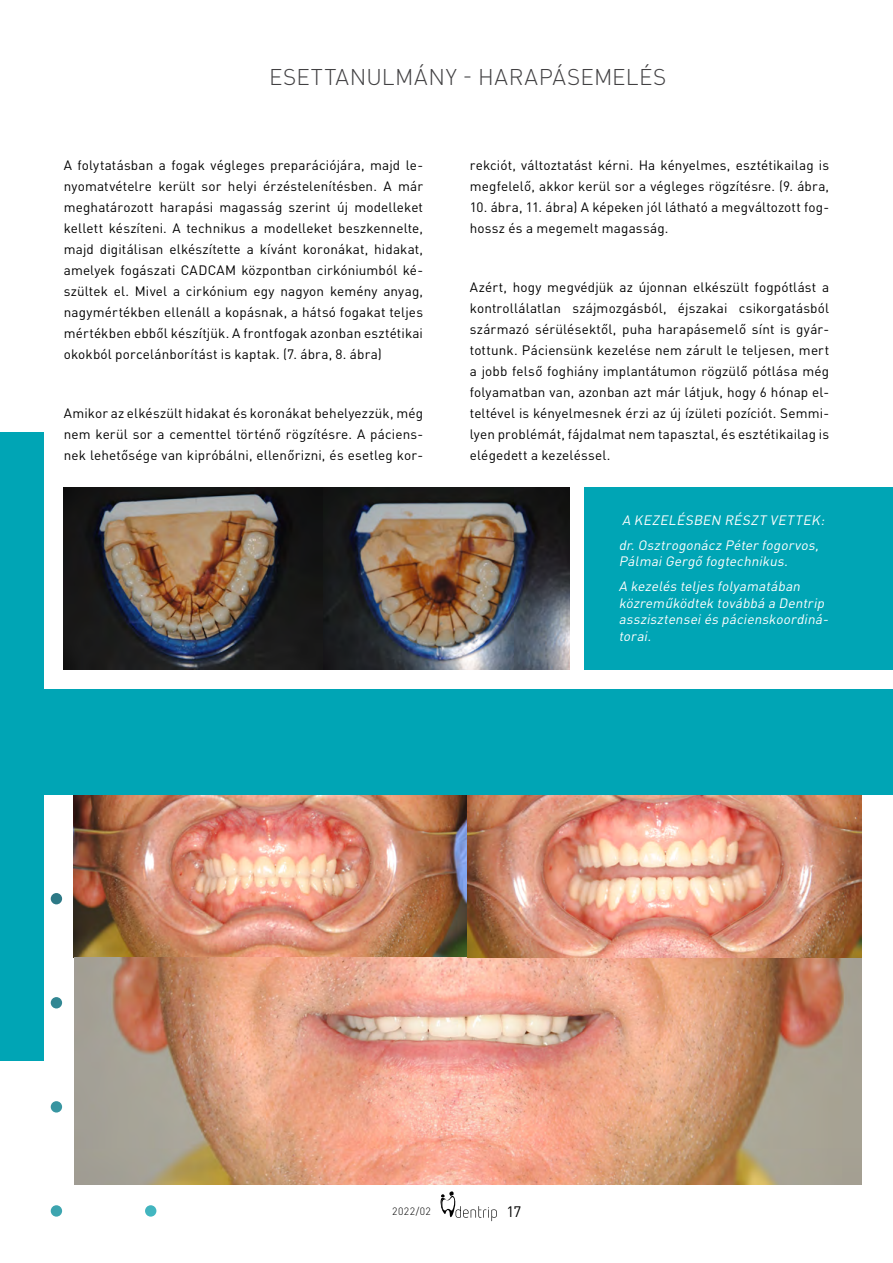
<style>
.page{position:relative;width:893px;height:1263px;background:#fff}
.page>*{position:absolute;margin:0;border:0;box-sizing:border-box;transform-origin:0 0}
.t1{font:300 22.5px "DIN Pro";letter-spacing:.025em;color:#414042}
.t2{font:15px "DIN Pro";color:#000}
.t3{font:13.5px/21px "DIN Pro";letter-spacing:.01em;color:#000;text-align:justify}
.t4{font:italic 13.5px/25px "DIN Pro";color:#fff}
.t5{font:300 10.5px "DIN Pro";letter-spacing:.04em;color:#000}
</style>
<div class="page">
<svg style="left:440px;top:1191px;width:57px;height:30px"></svg>
<svg style="left:51px;top:1205px;width:11px;height:11px"></svg>
<svg style="left:145px;top:1205px;width:11px;height:11px"></svg>
<svg style="left:51px;top:1101px;width:11px;height:11px"></svg>
<svg style="left:51px;top:997px;width:11px;height:11px"></svg>
<svg style="left:51px;top:893px;width:11px;height:11px"></svg>
<div style="left:0;top:433px;width:43px;height:628px;background:#00a5b5"></div>
<div style="left:584px;top:487px;width:309px;height:183px;background:#00a5b5"></div>
<img style="left:64px;top:487px;width:259px;height:183px">
<img style="left:323px;top:487px;width:247px;height:183px">
<img style="left:74px;top:795px;width:788px;height:389px">
<div style="left:22px;top:690px;width:871px;height:105px;background:#00a5b5"></div>
<h1 class="t1" style="left:269px;top:61px;width:399px">ESETTANULMÁNY - HARAPÁSEMELÉS</h1>
<p class="t3" style="left:64px;top:154px;width:361px">A folytatásban a fogak végleges preparációjára, majd le&shy;nyomatvételre került sor helyi érzéstelenítésben. A már meghatározott harapási magasság szerint új modelleket kellett készíteni. A technikus a modelleket beszkennelte, majd digitálisan elkészítette a kívánt koronákat, hidakat, amelyek fogászati CADCAM központban cirkóniumból ké&shy;szültek el. Mivel a cirkónium egy nagyon kemény anyag, nagymértékben ellenáll a kopásnak, a hátsó fogakat teljes mértékben ebből készítjük. A frontfogak azonban esztétikai okokból porcelánborítást is kaptak. (7. ábra, 8. ábra)</p>
<p class="t3" style="left:64px;top:402px;width:361px">Amikor az elkészült hidakat és koronákat behelyezzük, még nem kerül sor a cementtel történő rögzítésre. A páciens&shy;nek lehetősége van kipróbálni, ellenőrizni, és esetleg kor-</p>
<p class="t3" style="left:470px;top:154px;width:361px">rekciót, változtatást kérni. Ha kényelmes, esztétikailag is megfelelő, akkor kerül sor a végleges rögzítésre. (9. ábra,</p>
<p class="t3" style="left:470px;top:196px;width:361px">10. ábra, 11. ábra) A képeken jól látható a megváltozott fog&shy;hossz és a megemelt magasság.</p>
<p class="t3" style="left:470px;top:276px;width:361px">Azért, hogy megvédjük az újonnan elkészült fogpótlást a kontrollálatlan szájmozgásból, éjszakai csikorgatásból származó sérülésektől, puha harapásemelő sínt is gyár&shy;tottunk. Páciensünk kezelése nem zárult le teljesen, mert a jobb felső foghiány implantátumon rögzülő pótlása még folyamatban van, azonban azt már látjuk, hogy 6 hónap el&shy;teltével is kényelmesnek érzi az új ízületi pozíciót. Semmi&shy;lyen problémát, fájdalmat nem tapasztal, és esztétikailag is elégedett a kezeléssel.</p>
<p class="t4" style="left:619px;top:507px;width:210px">A KEZELÉSBEN RÉSZT VETTEK: dr.Osztrogonácz Péter fogorvos,</p>
<p class="t4" style="left:619px;top:548px;width:186px">PálmaiGergő fogtechnikus.<br>A kezelés teljes folyamatában</p>
<p class="t4" style="left:619px;top:594px;width:214px;line-height:16.5px">közreműködtek továbbá a Dentrip asszisztenseiés pácienskoordiná&shy;torai.</p>
<p class="t5" style="left:392px;top:1204px;width:40px">2022/02</p>
<p class="t2" style="left:506px;top:1202px;width:16px">17</p>
</div>
